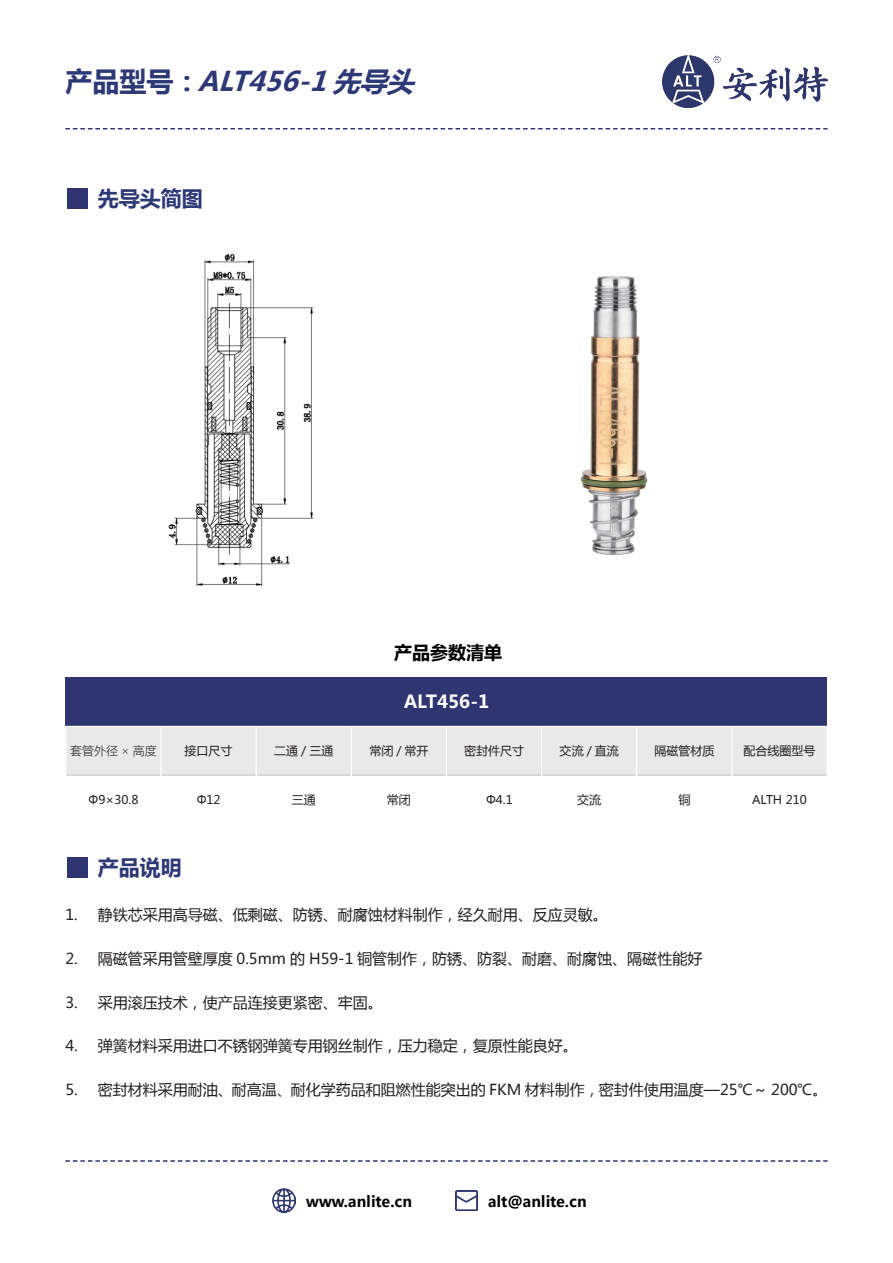
<style>
.page{position:relative;width:893px;height:1263px;background:#fff}
.page>*{position:absolute;margin:0;border:0;box-sizing:border-box;transform-origin:0 0}
.t1{font:italic 700 27px "Microsoft Ya Hei";color:#2d3877}
.t2{font:700 21px "Microsoft Ya Hei";color:#2d3877}
.t3{font:700 18px "Microsoft Ya Hei";color:#fff}
.t4{font:700 18px "Microsoft Ya Hei";color:#000}
.t5{font:15px "Microsoft Ya Hei";color:#231f20}
.t6{font:700 15px "Microsoft Ya Hei";color:#000}
.t7{font:12px "Microsoft Ya Hei";color:#231f20}
.t8{font:300 12px "Microsoft Ya Hei";color:#231f20}
.s1{font-style:normal}
</style>
<div class="page">
<img style="left:663px;top:56px;width:164px;height:52px">
<svg style="left:65px;top:128px;width:763px;height:1px"></svg>
<svg style="left:65px;top:1160px;width:763px;height:2px"></svg>
<div style="left:67px;top:188px;width:21px;height:21px;background:#2f3570"></div>
<div style="left:67px;top:857px;width:21px;height:21px;background:#2f3570"></div>
<div style="left:66px;top:677px;width:761px;height:49px;background:#2f3570"></div>
<div style="left:66px;top:727px;width:760px;height:48px;background:#eae9ea"></div>
<hr style="left:66px;top:775px;width:95px;height:1px;background:#c3c5c6">
<hr style="left:162px;top:775px;width:94px;height:1px;background:#c3c5c6">
<hr style="left:257px;top:775px;width:94px;height:1px;background:#c3c5c6">
<hr style="left:352px;top:775px;width:94px;height:1px;background:#c3c5c6">
<hr style="left:447px;top:775px;width:94px;height:1px;background:#c3c5c6">
<hr style="left:542px;top:775px;width:94px;height:1px;background:#c3c5c6">
<hr style="left:637px;top:775px;width:94px;height:1px;background:#c3c5c6">
<hr style="left:732px;top:775px;width:94px;height:1px;background:#c3c5c6">
<hr style="left:161px;top:727px;width:1px;height:48px;background:#fff">
<hr style="left:256px;top:727px;width:1px;height:48px;background:#fff">
<hr style="left:351px;top:727px;width:1px;height:48px;background:#fff">
<hr style="left:446px;top:727px;width:1px;height:48px;background:#fff">
<hr style="left:541px;top:727px;width:1px;height:48px;background:#fff">
<hr style="left:636px;top:727px;width:1px;height:48px;background:#fff">
<hr style="left:731px;top:727px;width:1px;height:48px;background:#fff">
<img style="left:272px;top:1189px;width:24px;height:23px">
<img style="left:455px;top:1190px;width:23px;height:20px">
<img style="left:168px;top:253px;width:146px;height:334px">
<img style="left:580px;top:276px;width:68px;height:279px">
<h1 class="t1" style="left:65px;top:63px;width:361px"><span class="s1">产品型号：</span> ALT456-1 先导头</h1>
<h2 class="t2" style="left:98px;top:183px;width:106px">先导头简图</h2>
<p class="t4" style="left:394px;top:640px;width:109px">产品参数清单</p>
<p class="t3" style="left:404px;top:689px;width:87px">ALT456-1</p>
<p class="t8" style="left:70px;top:743px;width:88px">套管外径 × 高度</p>
<p class="t7" style="left:185px;top:743px;width:49px">接口尺寸</p>
<p class="t7" style="left:274px;top:743px;width:61px">二通 / 三通</p>
<p class="t7" style="left:369px;top:743px;width:61px">常闭 / 常开</p>
<p class="t7" style="left:464px;top:743px;width:61px">密封件尺寸</p>
<p class="t7" style="left:560px;top:743px;width:61px">交流 / 直流</p>
<p class="t7" style="left:654px;top:743px;width:61px">隔磁管材质</p>
<p class="t7" style="left:743px;top:743px;width:74px">配合线圈型号</p>
<p class="t7" style="left:89px;top:791px;width:51px">Φ9×30.8</p>
<p class="t7" style="left:197px;top:791px;width:25px">Φ12</p>
<p class="t7" style="left:292px;top:791px;width:25px">三通</p>
<p class="t7" style="left:387px;top:791px;width:25px">常闭</p>
<p class="t7" style="left:486px;top:791px;width:28px">Φ4.1</p>
<p class="t7" style="left:577px;top:791px;width:25px">交流</p>
<p class="t7" style="left:678px;top:791px;width:13px">铜</p>
<p class="t7" style="left:752px;top:791px;width:56px">ALTH 210</p>
<p class="t5" style="left:65px;top:904px;width:14px">1.</p>
<p class="t5" style="left:65px;top:948px;width:14px">2.</p>
<p class="t5" style="left:65px;top:992px;width:14px">3.</p>
<p class="t5" style="left:65px;top:1036px;width:14px">4.</p>
<p class="t5" style="left:65px;top:1079px;width:14px">5.</p>
<h2 class="t2" style="left:98px;top:853px;width:85px">产品说明</h2>
<p class="t5" style="left:98px;top:904px;width:511px">静铁芯采用高导磁、低剩磁、防锈、耐腐蚀材料制作，经久耐用、反应灵敏。</p>
<p class="t5" style="left:98px;top:948px;width:606px">隔磁管采用管壁厚度 0.5mm 的 H59-1 铜管制作，防锈、防裂、耐磨、耐腐蚀、隔磁性能好</p>
<p class="t5" style="left:98px;top:992px;width:286px">采用滚压技术，使产品连接更紧密、牢固。</p>
<p class="t5" style="left:98px;top:1036px;width:481px">弹簧材料采用进口不锈钢弹簧专用钢丝制作，压力稳定，复原性能良好。</p>
<p class="t5" style="left:98px;top:1079px;width:731px">密封材料采用耐油、耐高温、耐化学药品和阻燃性能突出的 FKM 材料制作，密封件使用温度—25℃～ 200℃。</p>
<p class="t6" style="left:306px;top:1191px;width:107px">www.anlite.cn</p>
<p class="t6" style="left:488px;top:1191px;width:100px">alt@anlite.cn</p>
</div>
